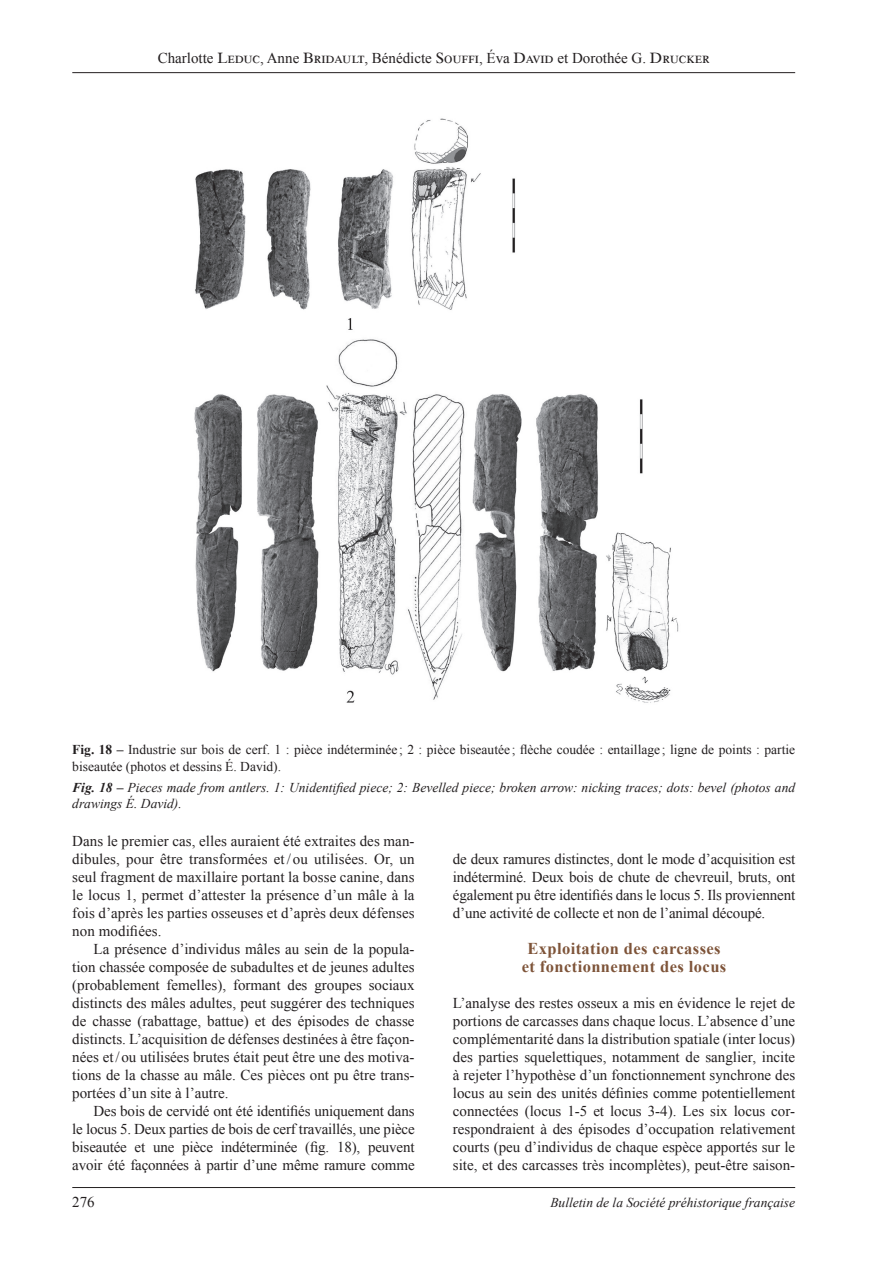
<style>
.page{position:relative;width:893px;height:1263px;background:#fff}
.page>*{position:absolute;margin:0;border:0;box-sizing:border-box;transform-origin:0 0}
.t1{font:700 16.5px/18px "Times New Roman";letter-spacing:.025em;color:#7e5439;text-align:center}
.t2{font:15px/18px "Times New Roman";color:#231f20;text-align:justify}
.t3{font:italic 13.5px/16.5px "Times New Roman";color:#231f20}
.t4{font:13.5px/16.5px "Times New Roman";color:#231f20}
.s1{font-family:"Times Ten Roman SC"}
.s2{font-weight:700}
</style>
<div class="page">
<hr style="left:72px;top:72px;width:723px;height:1px;background:#231f20">
<hr style="left:72px;top:1187px;width:723px;height:1px;background:#231f20">
<img style="left:194px;top:118px;width:485px;height:585px">
<p class="t2" style="left:158px;top:49px;width:553px">Charlotte <span class="s1">Leduc</span>, Anne <span class="s1">Bridault</span>, Bénédicte <span class="s1">Souffi</span>, Éva <span class="s1">David</span> et Dorothée G. <span class="s1">Drucker</span></p>
<p class="t4" style="left:72px;top:741px;width:724px"><span class="s2">Fig. 18 –</span> Industrie sur bois de cerf. 1 : pièce indéterminée ; 2 : pièce biseautée ; flèche coudée : entaillage ; ligne de points : partie biseautée (photos et dessins É. David).</p>
<p class="t3" style="left:72px;top:779px;width:724px"><span class="s2">Fig. 18 –</span> Pieces made from antlers. 1: Unidentified piece; 2: Bevelled piece; broken arrow: nicking traces; dots: bevel (photos and drawings É. David).</p>
<p class="t2" style="left:72px;top:832px;width:344px">Dans le premier cas, elles auraient été extraites des man&shy;dibules, pour être transformées et/ ou utilisées. Or, un seul fragment de maxillaire portant la bosse canine, dans le locus 1, permet d’attester la présence d’un mâle à la fois d’après les parties osseuses et d’après deux défenses non modifiées.</p>
<p class="t2" style="left:72px;top:940px;width:344px;text-indent:21px">La présence d’individus mâles au sein de la popula&shy;tion chassée composée de subadultes et de jeunes adultes (probablement femelles), formant des groupes sociaux distincts des mâles adultes, peut suggérer des techniques de chasse (rabattage, battue) et des épisodes de chasse distincts. L’acquisition de défenses destinées à être façon&shy;nées et/ ou utilisées brutes était peut être une des motiva&shy;tions de la chasse au mâle. Ces pièces ont pu être trans&shy;portées d’un site à l’autre.</p>
<p class="t2" style="left:72px;top:1102px;width:344px;text-indent:21px">Des bois de cervidé ont été identifiés uniquement dans le locus 5. Deux parties de bois de cerf travaillés, une pièce biseautée et une pièce indéterminée (fig. 18), peuvent avoir été façonnées à partir d’une même ramure comme</p>
<p class="t2" style="left:453px;top:850px;width:344px">de deux ramures distinctes, dont le mode d’acquisition est indéterminé. Deux bois de chute de chevreuil, bruts, ont également pu être identifiés dans le locus 5. Ils proviennent d’une activité de collecte et non de l’animal découpé.</p>
<p class="t1" style="left:522px;top:939px;width:206px">Exploitation des carcasses et fonctionnement des locus</p>
<p class="t2" style="left:453px;top:994px;width:344px">L’analyse des restes osseux a mis en évidence le rejet de portions de carcasses dans chaque locus. L’absence d’une complémentarité dans la distribution spatiale (inter locus) des parties squelettiques, notamment de sanglier, incite à rejeter l’hypothèse d’un fonctionnement synchrone des locus au sein des unités définies comme potentiellement connectées (locus 1-5 et locus 3-4). Les six locus cor&shy;respondraient à des épisodes d’occupation relativement courts (peu d’individus de chaque espèce apportés sur le site, et des carcasses très incomplètes), peut-être saison-</p>
<p class="t2" style="left:72px;top:1193px;width:24px">276</p>
<p class="t3" style="left:550px;top:1194px;width:246px">Bulletin de la Société préhistorique française</p>
</div>
